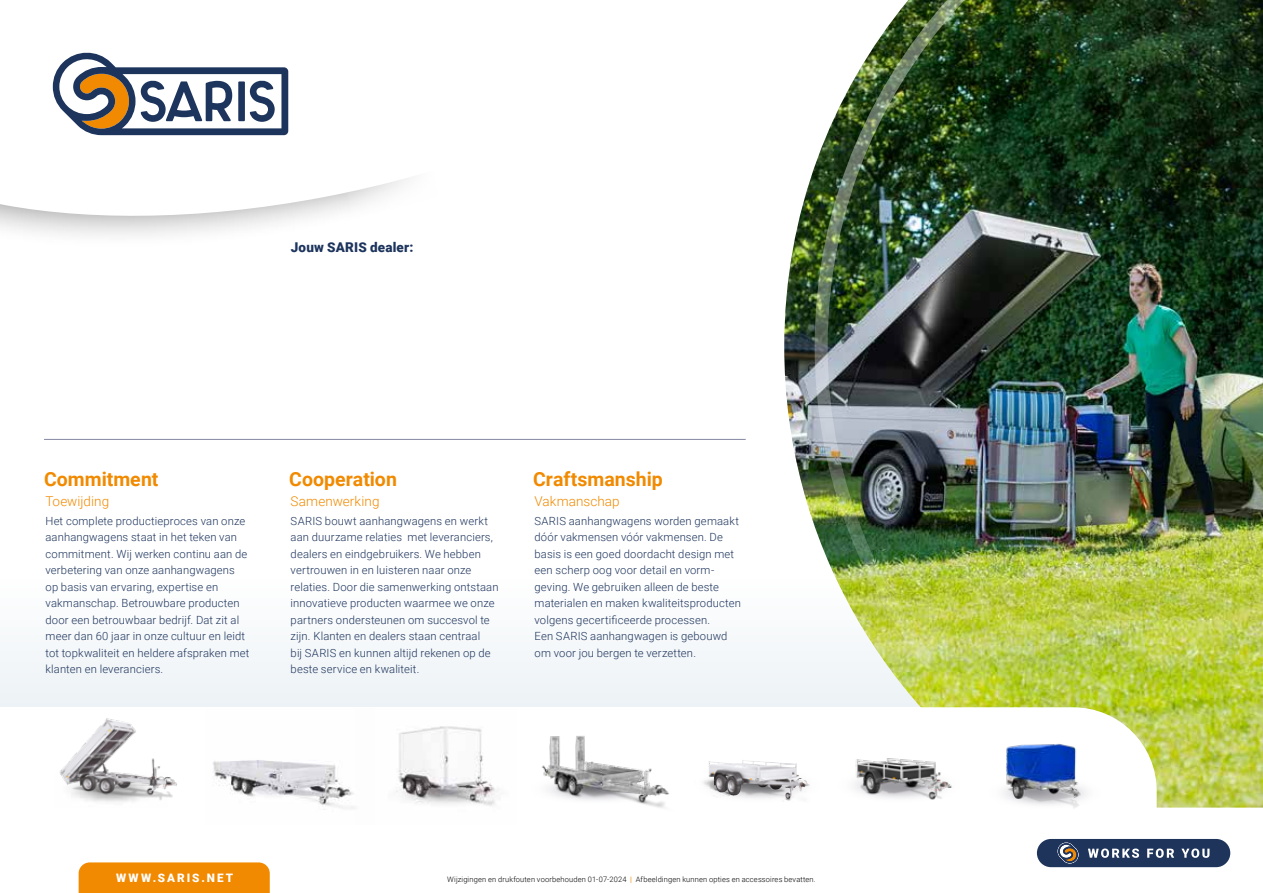
<style>
.page{position:relative;width:1263px;height:893px;background:#fff}
.page>*{position:absolute;margin:0;border:0;box-sizing:border-box;transform-origin:0 0}
.t1{font:700 19.5px "Roboto";color:#f18a00}
.t2{font:300 13.5px "Roboto";letter-spacing:.005em;color:#f18a00}
.t3{font:900 13.5px "Roboto";letter-spacing:.01em;color:#1d345c}
.t4{font:900 11.7px "Roboto";letter-spacing:.175em;color:#fff}
.t5{font:300 11.25px/16.5px "Roboto";letter-spacing:.015em;color:#1d345c}
.t6{font:300 7.5px "Roboto";letter-spacing:.02em;color:#000}
.s1{font-weight:400;color:#f18a00}
</style>
<div class="page">
<svg style="left:0;top:70px;width:308px;height:166px"></svg>
<svg style="left:308px;top:178px;width:101px;height:39px"></svg>
<svg style="left:53px;top:52px;width:235px;height:83px"></svg>
<div style="left:0;top:578px;width:1263px;height:129px;background:#f5f8fa"></div>
<img style="left:784px;top:165px;width:31px;height:362px">
<img style="left:815px;top:0;width:448px;height:866px">
<svg style="left:78px;top:707px;width:1079px;height:167px"></svg>
<img style="left:78px;top:802px;width:90px;height:6px">
<img style="left:59px;top:710px;width:130px;height:92px">
<img style="left:691px;top:763px;width:135px;height:42px">
<img style="left:695px;top:746px;width:129px;height:56px">
<img style="left:708px;top:760px;width:93px;height:39px">
<img style="left:984px;top:773px;width:123px;height:38px">
<img style="left:989px;top:729px;width:109px;height:82px">
<img style="left:525px;top:770px;width:8px;height:36px">
<img style="left:533px;top:708px;width:149px;height:112px">
<img style="left:832px;top:764px;width:134px;height:41px">
<img style="left:847px;top:754px;width:114px;height:49px">
<div style="left:79px;top:862px;width:191px;height:31px;background:#f18a00"></div>
<div style="left:1037px;top:839px;width:193px;height:28px;background:#1e345b;border-radius:14px"></div>
<svg style="left:1088px;top:848px;width:121px;height:10px"></svg>
<svg style="left:1057px;top:842px;width:22px;height:22px"></svg>
<hr style="left:44px;top:439px;width:702px;height:1px;background:#8586a2">
<img style="left:206px;top:708px;width:149px;height:117px">
<img style="left:355px;top:708px;width:162px;height:117px">
<p class="t3" style="left:291px;top:238px;width:124px">Jouw SARIS dealer:</p>
<h1 class="t1" style="left:44px;top:465px;width:116px">Commitment</h1>
<p class="t2" style="left:46px;top:491px;width:65px">Toewijding</p>
<p class="t5" style="left:46px;top:512px;width:205px">Het complete productieproces van onze aanhangwagens staat in het teken van commitment. Wij werken continu aan de verbetering van onze aanhangwagens op basis van ervaring, expertise en vakmanschap. Betrouwbare producten door een betrouwbaar bedrijf. Dat zit al meer dan 60 jaar in onze cultuur en leidt tot topkwaliteit en heldere afspraken met klanten en leveranciers.</p>
<h1 class="t1" style="left:289px;top:465px;width:109px">Cooperation</h1>
<p class="t2" style="left:291px;top:491px;width:90px">Samenwerking</p>
<p class="t5" style="left:291px;top:512px;width:209px">SARIS bouwt aanhangwagens en werkt aan duurzame relaties met leveranciers, dealers en eindgebruikers. We hebben vertrouwen in en luisteren naar onze relaties. Door die samenwerking ontstaan innovatieve producten waarmee we onze partners ondersteunen om succesvol te zijn. Klanten en dealers staan centraal<br>bij SARIS en kunnen altijd rekenen op de beste service en kwaliteit.</p>
<h1 class="t1" style="left:533px;top:465px;width:131px">Craftsmanship</h1>
<p class="t2" style="left:534px;top:491px;width:87px">Vakmanschap</p>
<p class="t5" style="left:534px;top:512px;width:208px">SARIS aanhangwagens worden gemaakt dóór vakmensen vóór vakmensen. De basis is een goed doordacht design met een scherp oog voor detail en vorm&shy;geving. We gebruiken alleen de beste materialen en maken kwaliteitsproducten volgens gecertificeerde processen.<br>Een SARIS aanhangwagen is gebouwd om voor jou bergen te verzetten.</p>
<p class="t4" style="left:116px;top:869px;width:119px">WWW.SARIS.NET</p>
<p class="t6" style="left:447px;top:874px;width:370px">Wijzigingen en drukfouten voorbehouden 01-07-2024 <span class="s1">|</span> Afbeeldingen kunnen opties en accessoires bevatten.</p>
</div>
